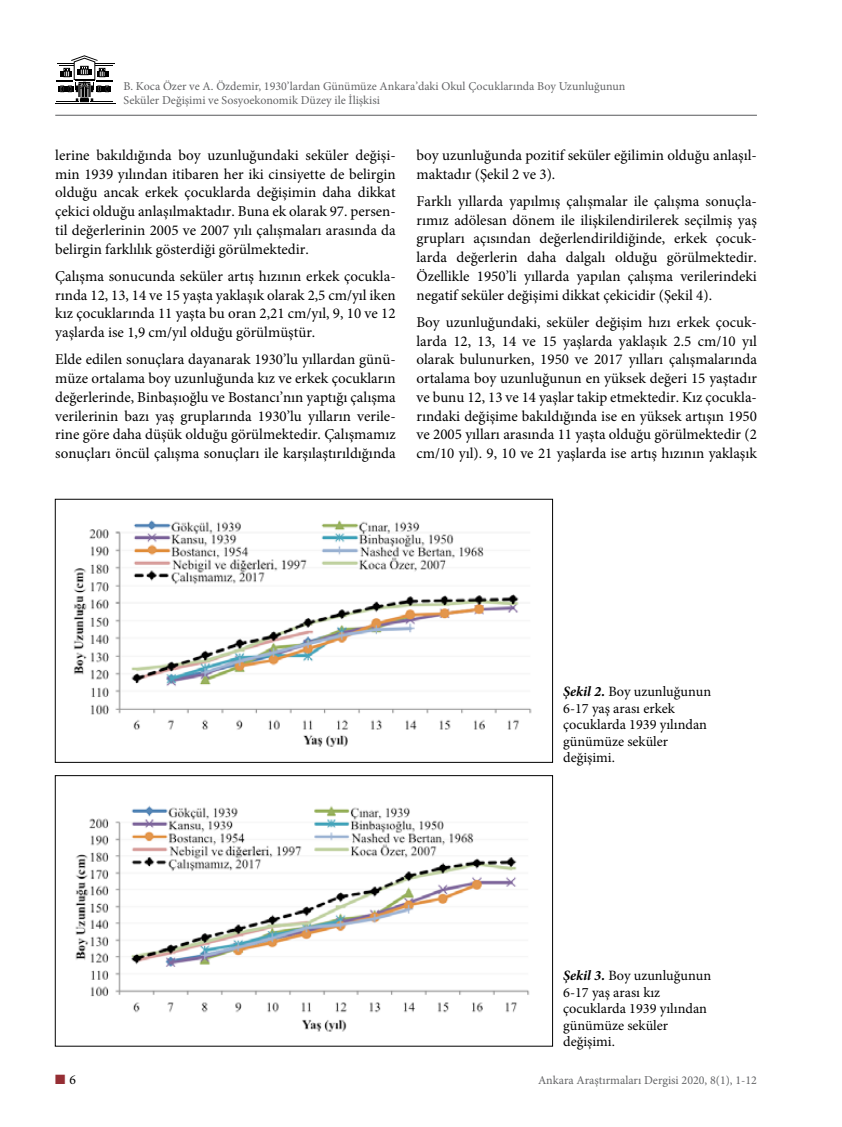
<style>
.page{position:relative;width:842px;height:1127px;background:#fff}
.page>*{position:absolute;margin:0;border:0;box-sizing:border-box;transform-origin:0 0}
.t1{font:15px/18.8px "Minion Pro";color:#000;text-align:justify}
.t2{font:14.25px/16.5px "Minion Pro";color:#000}
.t3{font:13.5px "Minion Pro";color:#000}
.t4{font:12px/13.5px "Minion Pro";color:#636466}
.s1{font-weight:700;font-style:italic}
.s2{color:#962e34}
</style>
<div class="page">
<hr style="left:55px;top:115px;width:702px;height:1px;background:#58595b">
<hr style="left:55px;top:103px;width:60px;height:1px;background:#000">
<svg style="left:56px;top:55px;width:59px;height:48px"></svg>
<img style="left:73px;top:520px;width:459px;height:227px">
<div style="left:55px;top:499px;width:498px;height:264px;border:1px solid #000"></div>
<img style="left:75px;top:805px;width:455px;height:227px">
<div style="left:55px;top:775px;width:498px;height:271px;border:1px solid #000"></div>
<p class="t4" style="left:124px;top:79px;width:503px">B. Koca Özer ve A. Özdemir, 1930’lardan Günümüze Ankara’daki Okul Çocuklarında Boy Uzunluğunun<br>Seküler Değişimi ve Sosyoekonomik Düzey ile İlişkisi</p>
<p class="t1" style="left:55px;top:146px;width:342px">lerine bakıldığında boy uzunluğundaki seküler değişi&shy;min 1939 yılından itibaren her iki cinsiyette de belirgin olduğu ancak erkek çocuklarda değişimin daha dikkat çekici olduğu anlaşılmaktadır. Buna ek olarak 97. persen&shy;til değerlerinin 2005 ve 2007 yılı çalışmaları arasında da belirgin farklılık gösterdiği görülmektedir.</p>
<p class="t1" style="left:55px;top:267px;width:342px">Çalışma sonucunda seküler artış hızının erkek çocukla&shy;rında 12, 13, 14 ve 15 yaşta yaklaşık olarak 2,5 cm/yıl iken kız çocuklarında 11 yaşta bu oran 2,21 cm/yıl, 9, 10 ve 12 yaşlarda ise 1,9 cm/yıl olduğu görülmüştür.</p>
<p class="t1" style="left:55px;top:350px;width:342px">Elde edilen sonuçlara dayanarak 1930’lu yıllardan günü&shy;müze ortalama boy uzunluğunda kız ve erkek çocukların değerlerinde, Binbaşıoğlu ve Bostancı’nın yaptığı çalışma verilerinin bazı yaş gruplarında 1930’lu yılların verile&shy;rine göre daha düşük olduğu görülmektedir. Çalışmamız sonuçları öncül çalışma sonuçları ile karşılaştırıldığında</p>
<p class="t1" style="left:416px;top:146px;width:342px">boy uzunluğunda pozitif seküler eğilimin olduğu anlaşıl&shy;maktadır (Şekil 2 ve 3).</p>
<p class="t1" style="left:416px;top:192px;width:342px">Farklı yıllarda yapılmış çalışmalar ile çalışma sonuçla&shy;rımız adölesan dönem ile ilişkilendirilerek seçilmiş yaş grupları açısından değerlendirildiğinde, erkek çocuk&shy;larda değerlerin daha dalgalı olduğu görülmektedir.<br>Özellikle 1950’li yıllarda yapılan çalışma verilerindeki negatif seküler değişimi dikkat çekicidir (Şekil 4).</p>
<p class="t1" style="left:416px;top:313px;width:342px">Boy uzunluğundaki, seküler değişim hızı erkek çocuk&shy;larda 12, 13, 14 ve 15 yaşlarda yaklaşık 2.5 cm/10 yıl olarak bulunurken, 1950 ve 2017 yılları çalışmalarında ortalama boy uzunluğunun en yüksek değeri 15 yaştadır ve bunu 12, 13 ve 14 yaşlar takip etmektedir. Kız çocukla&shy;rındaki değişime bakıldığında ise en yüksek artışın 1950 ve 2005 yılları arasında 11 yaşta olduğu görülmektedir (2 cm/10 yıl). 9, 10 ve 21 yaşlarda ise artış hızının yaklaşık</p>
<p class="t2" style="left:563px;top:683px;width:150px"><span class="s1">Şekil 2.</span> Boy uzunluğunun<br>6-17 yaş arası erkek çocuklarda 1939 yılından günümüze seküler değişimi.</p>
<p class="t2" style="left:563px;top:967px;width:150px"><span class="s1">Şekil 3.</span> Boy uzunluğunun<br>6-17 yaş arası kız çocuklarda 1939 yılından günümüze seküler değişimi.</p>
<p class="t3" style="left:55px;top:1071px;width:22px"><span class="s2">■</span> 6</p>
<p class="t4" style="left:538px;top:1074px;width:220px">Ankara Araştırmaları Dergisi 2020, 8(1), 1-12</p>
</div>
